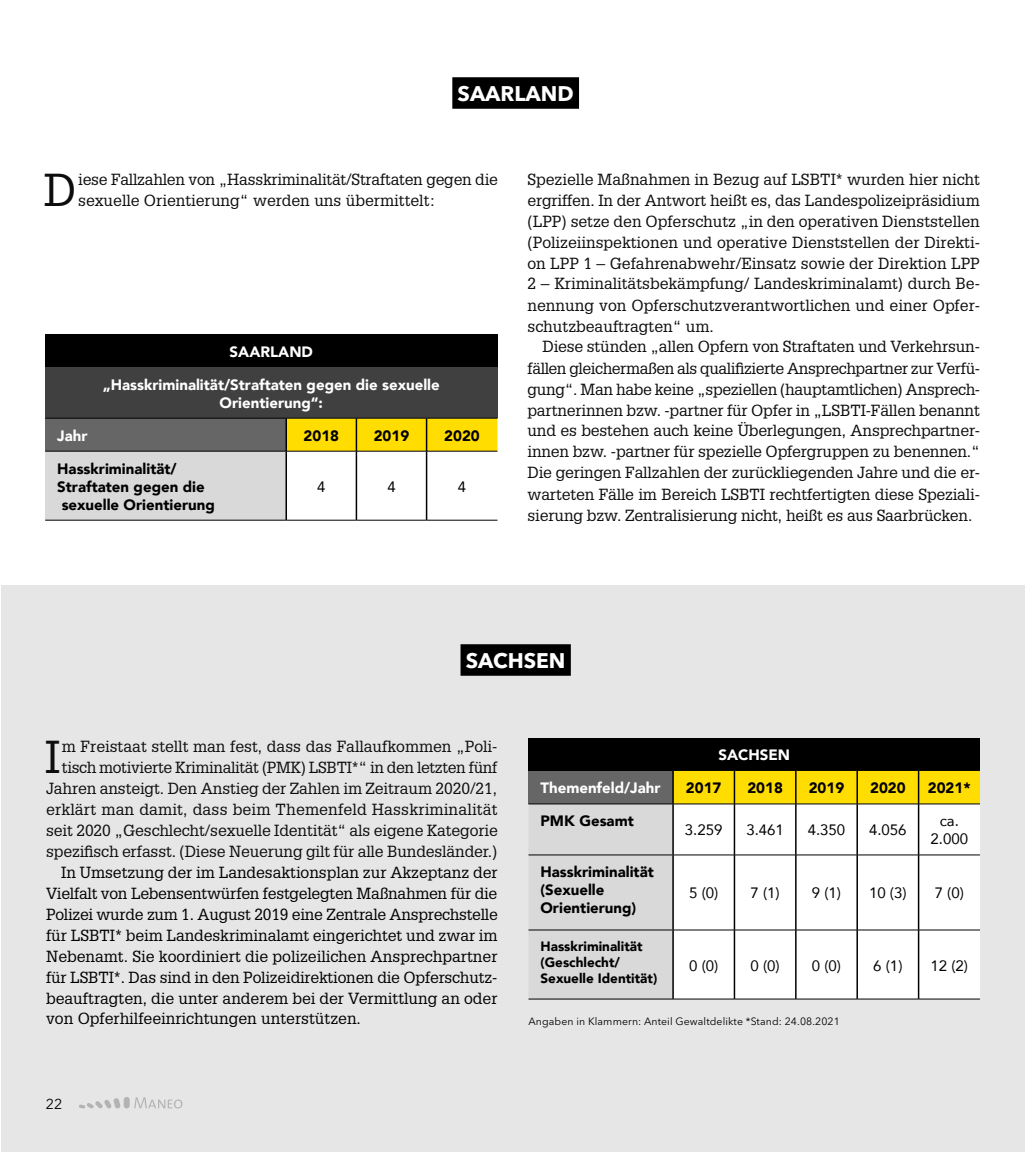
<style>
.page{position:relative;width:1025px;height:1152px;background:#fff}
.page>*{position:absolute;margin:0;border:0;box-sizing:border-box;transform-origin:0 0}
.t1{font:45.15px "Glypha LT Std";color:#0d0d0d}
.t2{font:700 21px "Avenir Next LT Pro";color:#fff}
.t3{font:15.75px/21px "Glypha LT Std";letter-spacing:-.005em;color:#0d0d0d;text-align:justify}
.t4{font:15.75px/21px "Glypha LT Std";color:#000;text-align:justify}
.t5{font:900 15px/18px "Avenir";color:#000}
.t6{font:900 15px/18px "Avenir";color:#fff;text-align:center}
.t7{font:15px/18px "Avenir";color:#000;text-align:center}
.t8{font:14.25px "Avenir Next LT Pro";color:#000}
.t9{font:900 13.5px/16.2px "Avenir";color:#000}
.t10{font:10.5px "Avenir Next LT Pro";letter-spacing:.01em;color:#000}
</style>
<div class="page">
<div style="left:2px;top:585px;width:1022px;height:567px;background:#e6e6e6"></div>
<div style="left:528px;top:738px;width:452px;height:33px;background:#000"></div>
<svg style="left:528px;top:771px;width:452px;height:228px"></svg>
<div style="left:674px;top:804px;width:306px;height:195px;background:#fff"></div>
<hr style="left:733px;top:771px;width:2px;height:33px;background:#000">
<hr style="left:795px;top:771px;width:1px;height:33px;background:#000">
<hr style="left:856px;top:771px;width:2px;height:33px;background:#000">
<hr style="left:917px;top:771px;width:2px;height:33px;background:#000">
<hr style="left:733px;top:804px;width:2px;height:51px;background:#000">
<hr style="left:795px;top:804px;width:1px;height:51px;background:#000">
<hr style="left:856px;top:804px;width:2px;height:51px;background:#000">
<hr style="left:917px;top:804px;width:2px;height:51px;background:#000">
<hr style="left:733px;top:855px;width:2px;height:75px;background:#000">
<hr style="left:795px;top:855px;width:1px;height:75px;background:#000">
<hr style="left:856px;top:855px;width:2px;height:75px;background:#000">
<hr style="left:917px;top:855px;width:2px;height:75px;background:#000">
<hr style="left:733px;top:930px;width:2px;height:69px;background:#000">
<hr style="left:795px;top:930px;width:1px;height:69px;background:#000">
<hr style="left:856px;top:930px;width:2px;height:69px;background:#000">
<hr style="left:917px;top:930px;width:2px;height:69px;background:#000">
<hr style="left:528px;top:855px;width:144px;height:1px;background:#000">
<hr style="left:674px;top:855px;width:60px;height:1px;background:#000">
<hr style="left:734px;top:855px;width:61px;height:1px;background:#000">
<hr style="left:795px;top:855px;width:62px;height:1px;background:#000">
<hr style="left:857px;top:855px;width:61px;height:1px;background:#000">
<hr style="left:918px;top:855px;width:61px;height:1px;background:#000">
<hr style="left:528px;top:930px;width:144px;height:1px;background:#000">
<hr style="left:674px;top:930px;width:60px;height:1px;background:#000">
<hr style="left:734px;top:930px;width:61px;height:1px;background:#000">
<hr style="left:795px;top:930px;width:62px;height:1px;background:#000">
<hr style="left:857px;top:930px;width:61px;height:1px;background:#000">
<hr style="left:918px;top:930px;width:61px;height:1px;background:#000">
<hr style="left:528px;top:999px;width:145px;height:1px;background:#000">
<hr style="left:673px;top:999px;width:61px;height:1px;background:#000">
<hr style="left:734px;top:999px;width:61px;height:1px;background:#000">
<hr style="left:795px;top:999px;width:62px;height:1px;background:#000">
<hr style="left:857px;top:999px;width:61px;height:1px;background:#000">
<hr style="left:918px;top:999px;width:61px;height:1px;background:#000">
<hr style="left:673px;top:804px;width:61px;height:1px;background:#000">
<hr style="left:734px;top:804px;width:61px;height:1px;background:#000">
<hr style="left:795px;top:804px;width:62px;height:1px;background:#000">
<hr style="left:857px;top:804px;width:61px;height:1px;background:#000">
<hr style="left:918px;top:804px;width:61px;height:1px;background:#000">
<hr style="left:672px;top:804px;width:2px;height:51px;background:#000">
<hr style="left:672px;top:855px;width:2px;height:75px;background:#000">
<hr style="left:672px;top:930px;width:2px;height:69px;background:#000">
<hr style="left:672px;top:771px;width:2px;height:33px;background:#000">
<hr style="left:528px;top:804px;width:145px;height:1px;background:#000">
<div style="left:45px;top:334px;width:452px;height:33px;background:#000"></div>
<div style="left:45px;top:367px;width:452px;height:51px;background:#404040"></div>
<div style="left:45px;top:418px;width:241px;height:33px;background:#666"></div>
<div style="left:45px;top:451px;width:241px;height:69px;background:#d9d9d9"></div>
<svg style="left:287px;top:419px;width:210px;height:101px"></svg>
<hr style="left:286px;top:418px;width:70px;height:1px;background:#000">
<hr style="left:356px;top:418px;width:70px;height:1px;background:#000">
<hr style="left:426px;top:418px;width:71px;height:1px;background:#000">
<hr style="left:45px;top:520px;width:241px;height:1px;background:#000">
<hr style="left:286px;top:520px;width:70px;height:1px;background:#000">
<hr style="left:356px;top:520px;width:70px;height:1px;background:#000">
<hr style="left:426px;top:520px;width:71px;height:1px;background:#000">
<hr style="left:356px;top:418px;width:1px;height:33px;background:#000">
<hr style="left:426px;top:418px;width:1px;height:33px;background:#000">
<hr style="left:356px;top:451px;width:1px;height:69px;background:#000">
<hr style="left:426px;top:451px;width:1px;height:69px;background:#000">
<hr style="left:45px;top:418px;width:241px;height:1px;background:#000">
<hr style="left:286px;top:451px;width:70px;height:1px;background:#000">
<hr style="left:356px;top:451px;width:70px;height:1px;background:#000">
<hr style="left:426px;top:451px;width:71px;height:1px;background:#000">
<hr style="left:285px;top:451px;width:2px;height:69px;background:#000">
<hr style="left:285px;top:418px;width:2px;height:33px;background:#000">
<hr style="left:45px;top:451px;width:241px;height:1px;background:#000">
<div style="left:452px;top:77px;width:127px;height:32px;background:#000"></div>
<div style="left:460px;top:644px;width:111px;height:32px;background:#000"></div>
<svg style="left:79px;top:1097px;width:103px;height:12px"></svg>
<h2 class="t2" style="left:457px;top:80px;width:118px">SAARLAND</h2>
<h1 class="t1" style="left:44px;top:162px;width:34px">D</h1>
<p class="t3" style="left:78px;top:168px;width:421px">iese Fallzahlen von „Hasskriminalität/Straftaten gegen die sexuelle Orientierung“ werden uns übermittelt:</p>
<p class="t6" style="left:230px;top:342px;width:85px">SAARLAND</p>
<p class="t6" style="left:103px;top:375px;width:338px">„Hasskriminalität/Straftaten gegen die sexuelle<br>Orientierung“:</p>
<p class="t6" style="left:57px;top:426px;width:32px">Jahr</p>
<p class="t5" style="left:303px;top:426px;width:37px">2018</p>
<p class="t5" style="left:374px;top:426px;width:37px">2019</p>
<p class="t5" style="left:444px;top:426px;width:37px">2020</p>
<p class="t5" style="left:57px;top:459px;width:159px">Hasskriminalität/<br>Straftaten gegen die sexuelle Orientierung</p>
<p class="t7" style="left:317px;top:477px;width:10px">4</p>
<p class="t7" style="left:387px;top:477px;width:10px">4</p>
<p class="t7" style="left:458px;top:477px;width:10px">4</p>
<p class="t3" style="left:527px;top:168px;width:454px">Spezielle Maßnahmen in Bezug auf LSBTI* wurden hier nicht ergriffen. In der Antwort heißt es, das Landespolizeipräsidium (LPP) setze den Opferschutz „in den operativen Dienststellen (Polizeiinspektionen und operative Dienststellen der Direkti&shy;on LPP 1 – Gefahrenabwehr/Einsatz sowie der Direktion LPP 2 – Kriminalitätsbekämpfung/ Landeskriminalamt) durch Be&shy;nennung von Opferschutzverantwortlichen und einer Opfer&shy;schutzbeauftragten“ um.</p>
<p class="t3" style="left:527px;top:336px;width:454px;text-indent:15px">Diese stünden „allen Opfern von Straftaten und Verkehrsun&shy;fällen gleichermaßen als qualifizierte Ansprechpartner zur Verfü&shy;gung“. Man habe keine „speziellen (hauptamtlichen) Ansprech&shy;partnerinnen bzw. -partner für Opfer in „LSBTI-Fällen benannt und es bestehen auch keine Überlegungen, Ansprechpartner&shy;innen bzw. -partner für spezielle Opfergruppen zu benennen.“ Die geringen Fallzahlen der zurückliegenden Jahre und die er&shy;warteten Fälle im Bereich LSBTI rechtfertigten diese Speziali&shy;sierung bzw. Zentralisierung nicht, heißt es aus Saarbrücken.</p>
<h2 class="t2" style="left:466px;top:647px;width:101px">SACHSEN</h2>
<p class="t3" style="left:46px;top:735px;width:453px;text-align:right">m Freistaat stellt man fest, dass das Fallaufkommen „Poli&shy;tisch motivierte Kriminalität (PMK) LSBTI*“ in den letzten fünf Jahren ansteigt. Den Anstieg der Zahlen im Zeitraum 2020/21, erklärt man damit, dass beim Themenfeld Hasskriminalität seit 2020 „Geschlecht/sexuelle Identität“ als eigene Kategorie spezifisch erfasst. (Diese Neuerung gilt für alle Bundesländer.)</p>
<p class="t4" style="left:46px;top:861px;width:453px;text-indent:15px">In Umsetzung der im Landesaktionsplan zur Akzeptanz der Vielfalt von Lebensentwürfen festgelegten Maßnahmen für die Polizei wurde zum 1. August 2019 eine Zentrale Ansprechstelle für LSBTI* beim Landeskriminalamt eingerichtet und zwar im Nebenamt. Sie koordiniert die polizeilichen Ansprechpartner für LSBTI*. Das sind in den Polizeidirektionen die Opferschutz&shy;beauftragten, die unter anderem bei der Vermittlung an oder von Opferhilfeeinrichtungen unterstützen.</p>
<h1 class="t1" style="left:45px;top:729px;width:17px">I</h1>
<p class="t8" style="left:46px;top:1095px;width:18px">22</p>
<p class="t6" style="left:718px;top:746px;width:73px">SACHSEN</p>
<p class="t6" style="left:540px;top:779px;width:121px">Themenfeld/Jahr</p>
<p class="t5" style="left:686px;top:779px;width:37px">2017</p>
<p class="t5" style="left:747px;top:779px;width:37px">2018</p>
<p class="t5" style="left:808px;top:779px;width:37px">2019</p>
<p class="t5" style="left:870px;top:779px;width:37px">2020</p>
<p class="t5" style="left:927px;top:779px;width:44px">2021*</p>
<p class="t5" style="left:540px;top:812px;width:95px">PMK Gesamt</p>
<p class="t7" style="left:685px;top:821px;width:39px">3.259</p>
<p class="t7" style="left:746px;top:821px;width:39px">3.461</p>
<p class="t7" style="left:807px;top:821px;width:39px">4.350</p>
<p class="t7" style="left:869px;top:821px;width:39px">4.056</p>
<p class="t7" style="left:930px;top:812px;width:39px">ca.<br>2.000</p>
<p class="t5" style="left:540px;top:863px;width:115px">Hasskriminalität (Sexuelle<br>Orientierung)</p>
<p class="t7" style="left:689px;top:884px;width:31px">5 (0)</p>
<p class="t7" style="left:750px;top:884px;width:31px">7 (1)</p>
<p class="t7" style="left:812px;top:884px;width:31px">9 (1)</p>
<p class="t7" style="left:869px;top:884px;width:39px">10 (3)</p>
<p class="t7" style="left:934px;top:884px;width:31px">7 (0)</p>
<p class="t9" style="left:540px;top:938px;width:118px">Hasskriminalität (Geschlecht/<br>Sexuelle Identität)</p>
<p class="t7" style="left:689px;top:956px;width:31px">0 (0)</p>
<p class="t7" style="left:750px;top:956px;width:31px">0 (0)</p>
<p class="t7" style="left:812px;top:956px;width:31px">0 (0)</p>
<p class="t7" style="left:873px;top:956px;width:31px">6 (1)</p>
<p class="t7" style="left:930px;top:956px;width:39px">12 (2)</p>
<p class="t10" style="left:528px;top:1015px;width:313px">Angaben in Klammern: Anteil Gewaltdelikte *Stand: 24.08.2021</p>
</div>
